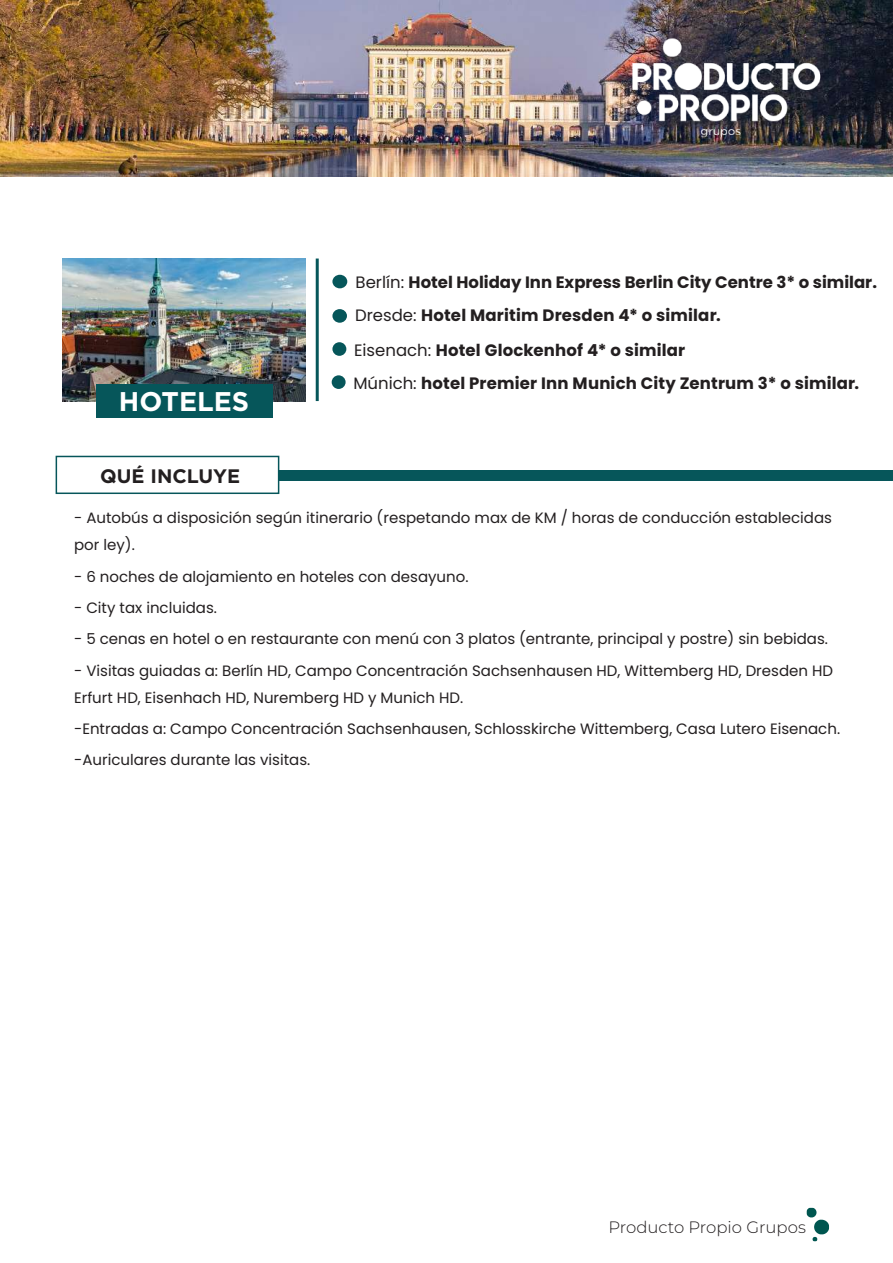
<style>
.page{position:relative;width:893px;height:1263px;background:#fff}
.page>*{position:absolute;margin:0;border:0;box-sizing:border-box;transform-origin:0 0}
.t1{font:700 27px "Gotham";color:#fff}
.t2{font:700 19.5px "Gotham";color:#231f20}
.t3{font:700 16.5px/33.6px "Poppins";letter-spacing:.01em;color:#231f20}
.t4{font:300 16.5px "Montserrat";color:#231f20}
.t5{font:15px/27px "Poppins";color:#231f20}
.s1{font-weight:400}
</style>
<div class="page">
<img style="left:0;top:0;width:893px;height:176px">
<img style="left:63px;top:259px;width:242px;height:142px">
<div style="left:56px;top:456px;width:223px;height:38px;border:2px solid #06565a"></div>
<div style="left:279px;top:471px;width:614px;height:10px;background:#06565a"></div>
<div style="left:96px;top:384px;width:176px;height:34px;background:#06565a"></div>
<hr style="left:316px;top:259px;width:3px;height:142px;background:#06565a">
<div style="left:332px;top:275px;width:15px;height:13px;background:#06565a;border-radius:50%"></div>
<div style="left:332px;top:309px;width:15px;height:14px;background:#06565a;border-radius:50%"></div>
<div style="left:332px;top:342px;width:14px;height:14px;background:#06565a;border-radius:50%"></div>
<div style="left:332px;top:375px;width:14px;height:14px;background:#06565a;border-radius:50%"></div>
<img style="left:613px;top:2px;width:218px;height:175px">
<img style="left:806px;top:1207px;width:24px;height:35px">
<h1 class="t1" style="left:119px;top:384px;width:132px">HOTELES</h1>
<h2 class="t2" style="left:100px;top:463px;width:142px">QUÉ INCLUYE</h2>
<p class="t3" style="left:353px;top:265px;width:525px"><span class="s1">Berlín:</span> Hotel Holiday Inn Express Berlin City Centre 3* o similar.<br><span class="s1">Dresde:</span> Hotel Maritim Dresden 4* o similar.<br><span class="s1">Eisenach:</span> Hotel Glockenhof 4* o similar<br><span class="s1">Múnich:</span> hotel Premier Inn Munich City Zentrum 3* o similar.</p>
<p class="t5" style="left:74px;top:505px;width:759px">- Autobús a disposición según itinerario (respetando max de KM / horas de conducción establecidas por ley).</p>
<p class="t5" style="left:74px;top:563px;width:396px">- 6 noches de alojamiento en hoteles con desayuno.</p>
<p class="t5" style="left:74px;top:594px;width:144px">- City tax incluidas.</p>
<p class="t5" style="left:74px;top:625px;width:755px">- 5 cenas en hotel o en restaurante con menú con 3 platos (entrante, principal y postre) sin bebidas.</p>
<p class="t5" style="left:74px;top:657px;width:760px">- Visitas guiadas a: Berlín HD, Campo Concentración Sachsenhausen HD, Wittemberg HD, Dresden HD<br>Erfurt HD, Eisenhach HD, Nuremberg HD y Munich HD.</p>
<p class="t5" style="left:74px;top:713px;width:768px;line-height:31.5px">-Entradas a: Campo Concentración Sachsenhausen, Schlosskirche Wittemberg, Casa Lutero Eisenach. -Auriculares durante las visitas.</p>
<p class="t4" style="left:608px;top:1216px;width:199px">Producto Propio Grupos</p>
</div>
